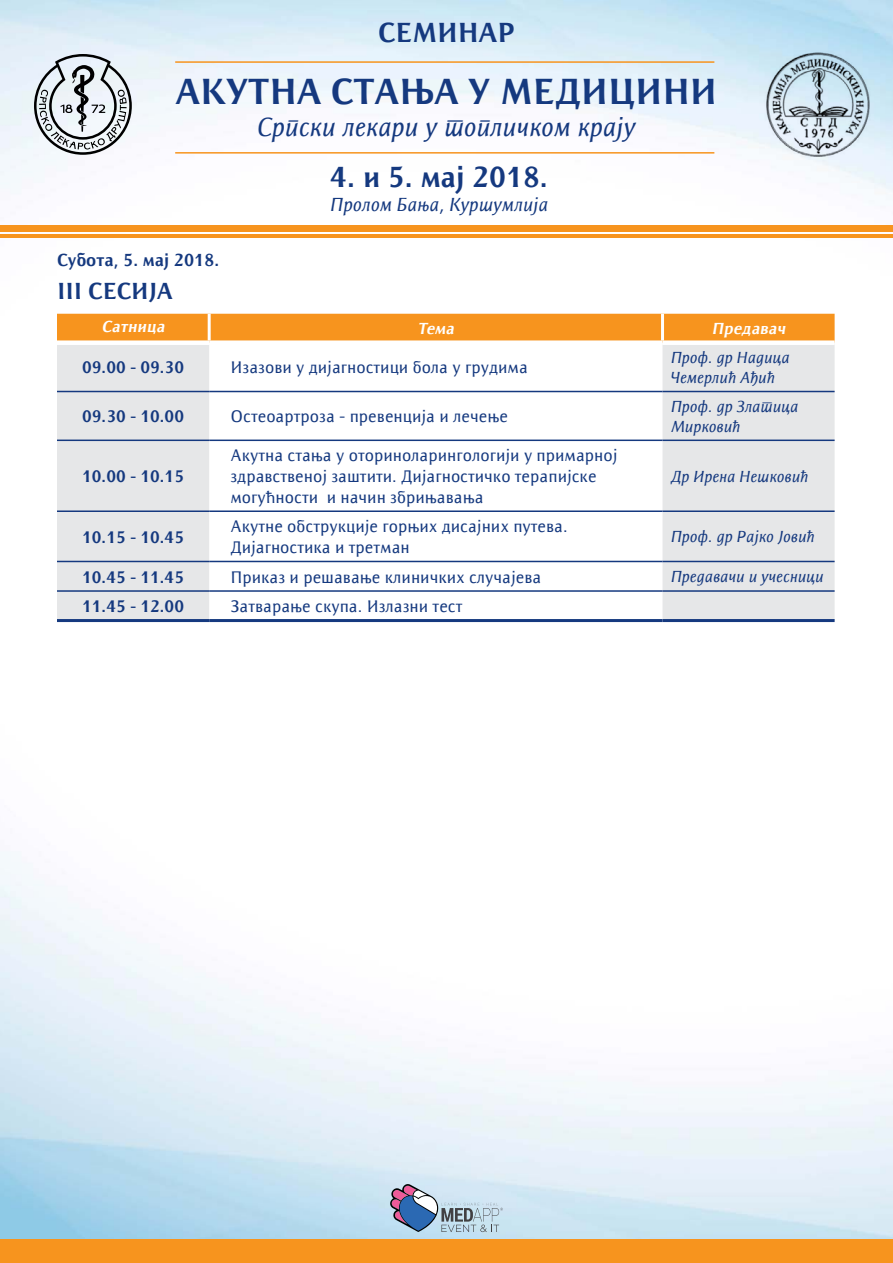
<style>
.page{position:relative;width:893px;height:1263px;background:#fff}
.page>*{position:absolute;margin:0;border:0;box-sizing:border-box;transform-origin:0 0}
.t1{font:700 37.5px "Resavska BG Sans";color:#15397f}
.t2{font:700 30px "Resavska BG Sans";color:#15397f}
.t3{font:700 28.5px "Resavska BG Sans";color:#15397f}
.t4{font:italic 27px "Resavska BG Sans";color:#15397f}
.t5{font:700 24px "Resavska BG Sans";color:#15397f}
.t6{font:italic 19.5px "Resavska BG Sans";color:#15397f}
.t7{font:700 18px "Resavska BG Sans";color:#15397f}
.t8{font:17.25px/20.7px "Resavska BG Sans";color:#15397f}
.t9{font:700 17.25px "Resavska BG Sans";color:#15397f}
.t10{font:italic 16.5px/19.8px "Resavska BG Sans";color:#15397f}
.t11{font:italic 700 16.5px "Resavska BG Sans";color:#fff}
</style>
<div class="page">
<img style="left:0;top:0;width:893px;height:1239px">
<svg style="left:390px;top:1184px;width:113px;height:48px"></svg>
<div style="left:0;top:1239px;width:893px;height:24px;background:#f7941e"></div>
<div style="left:0;top:225px;width:893px;height:6px;background:#f7941e"></div>
<hr style="left:0;top:234px;width:893px;height:3px;background:#f7941e">
<img style="left:761px;top:48px;width:114px;height:113px">
<svg style="left:34px;top:54px;width:98px;height:101px"></svg>
<hr style="left:175px;top:61px;width:539px;height:2px;background:#f7941e">
<hr style="left:175px;top:152px;width:539px;height:2px;background:#f7941e">
<div style="left:57px;top:314px;width:778px;height:26px;background:#f7941e"></div>
<svg style="left:57px;top:345px;width:778px;height:274px"></svg>
<hr style="left:208px;top:314px;width:3px;height:26px;background:#fff">
<hr style="left:661px;top:314px;width:3px;height:26px;background:#fff">
<div style="left:57px;top:340px;width:152px;height:5px;background:#fff"></div>
<div style="left:209px;top:340px;width:453px;height:5px;background:#fff"></div>
<div style="left:662px;top:340px;width:173px;height:5px;background:#fff"></div>
<hr style="left:57px;top:619px;width:152px;height:3px;background:#15397f">
<hr style="left:209px;top:619px;width:453px;height:3px;background:#15397f">
<hr style="left:662px;top:619px;width:173px;height:3px;background:#15397f">
<hr style="left:57px;top:391px;width:152px;height:1px;background:#15397f">
<hr style="left:209px;top:391px;width:453px;height:1px;background:#15397f">
<hr style="left:662px;top:391px;width:173px;height:1px;background:#15397f">
<hr style="left:57px;top:440px;width:152px;height:1px;background:#15397f">
<hr style="left:209px;top:440px;width:453px;height:1px;background:#15397f">
<hr style="left:662px;top:440px;width:173px;height:1px;background:#15397f">
<hr style="left:57px;top:510px;width:152px;height:2px;background:#15397f">
<hr style="left:209px;top:510px;width:453px;height:2px;background:#15397f">
<hr style="left:662px;top:510px;width:173px;height:2px;background:#15397f">
<hr style="left:57px;top:561px;width:152px;height:1px;background:#15397f">
<hr style="left:209px;top:561px;width:453px;height:1px;background:#15397f">
<hr style="left:662px;top:561px;width:173px;height:1px;background:#15397f">
<hr style="left:57px;top:590px;width:152px;height:2px;background:#15397f">
<hr style="left:209px;top:590px;width:453px;height:2px;background:#15397f">
<hr style="left:662px;top:590px;width:173px;height:2px;background:#15397f">
<h3 class="t3" style="left:378px;top:16px;width:138px">СЕМИНАР</h3>
<h1 class="t1" style="left:176px;top:70px;width:543px">АКУТНА СТАЊА У МЕДИЦИНИ</h1>
<h3 class="t4" style="left:257px;top:112px;width:380px">Српски лекари у топличком крају</h3>
<h2 class="t2" style="left:330px;top:160px;width:219px">4. и 5. мај 2018.</h2>
<p class="t6" style="left:330px;top:193px;width:219px">Пролом Бања, Куршумлија</p>
<p class="t7" style="left:57px;top:250px;width:164px">Субота, 5. мај 2018.</p>
<h3 class="t5" style="left:57px;top:277px;width:117px">III СЕСИЈА</h3>
<p class="t11" style="left:102px;top:317px;width:68px">Сатница</p>
<p class="t11" style="left:418px;top:319px;width:41px">Тема</p>
<p class="t11" style="left:712px;top:319px;width:79px">Предавач</p>
<p class="t9" style="left:82px;top:358px;width:103px">09.00 - 09.30</p>
<p class="t8" style="left:230px;top:357px;width:299px">Изазови у дијагностици бола у грудима</p>
<p class="t10" style="left:671px;top:348px;width:120px">Проф. др Надица<br>Чемерлић Ађић</p>
<p class="t9" style="left:82px;top:406px;width:103px">09.30 - 10.00</p>
<p class="t8" style="left:230px;top:406px;width:279px">Oстеоартроза - превенција и лечење</p>
<p class="t10" style="left:671px;top:397px;width:129px">Проф. др Златица<br>Мирковић</p>
<p class="t9" style="left:82px;top:466px;width:103px">10.00 - 10.15</p>
<p class="t8" style="left:230px;top:445px;width:389px">Акутна стања у оториноларингологији у примарној здравственој заштити. Дијагностичко терапијске могућности и начин збрињавања</p>
<p class="t10" style="left:671px;top:466px;width:139px">Др Ирена Нешковић</p>
<p class="t9" style="left:82px;top:527px;width:103px">10.15 - 10.45</p>
<p class="t8" style="left:230px;top:516px;width:339px">Акутне обструкције горњих дисајних путева.<br>Дијагностика и третман</p>
<p class="t10" style="left:671px;top:527px;width:145px">Проф. др Рајко Јовић</p>
<p class="t9" style="left:82px;top:567px;width:103px">10.45 - 11.45</p>
<p class="t8" style="left:230px;top:566px;width:312px">Приказ и решавање клиничких случајева</p>
<p class="t10" style="left:671px;top:567px;width:154px">Предавачи и учесници</p>
<p class="t9" style="left:82px;top:596px;width:103px">11.45 - 12.00</p>
<p class="t8" style="left:230px;top:596px;width:234px">Затварање скупа. Излазни тест</p>
</div>
